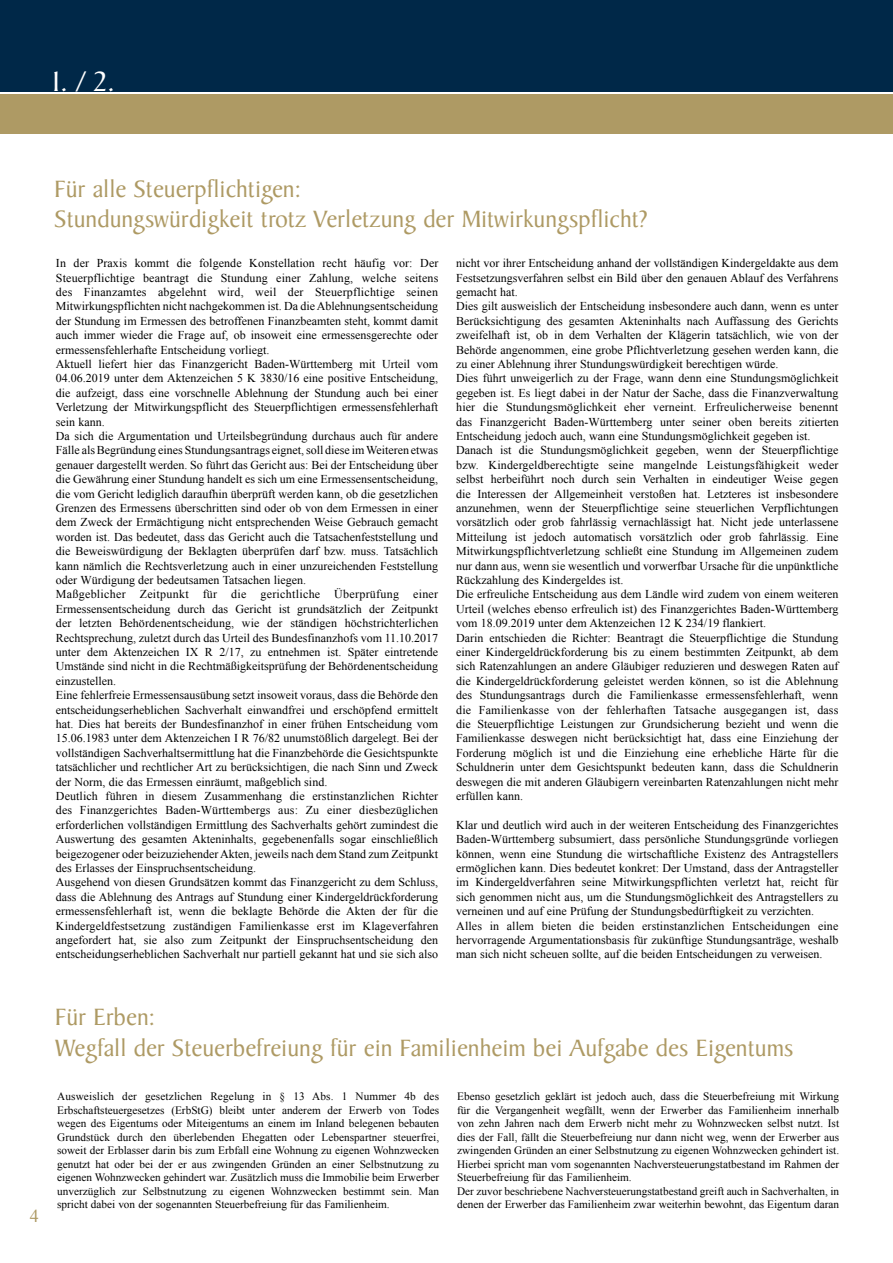
<style>
.page{position:relative;width:893px;height:1263px;background:#fff}
.page>*{position:absolute;margin:0;border:0;box-sizing:border-box;transform-origin:0 0}
.t1{font:30px "Baker Signet Std";color:#fff}
.t2{font:25.5px/30.6px "Baker Signet Std";color:#ae9a64}
.t3{font:18px "Times New Roman";color:#ae9a64}
.t4{font:12px/14.4px "Times New Roman";color:#000}
.t5{font:11.25px/13.5px "Times New Roman";color:#000;text-align:justify}
</style>
<div class="page">
<div style="left:0;top:0;width:893px;height:91px;background:#002848"></div>
<div style="left:0;top:94px;width:893px;height:40px;background:#ae9a64"></div>
<h1 class="t1" style="left:52px;top:66px;width:65px">1. / 2.</h1>
<h2 class="t2" style="left:54px;top:174px;width:595px">Für alle Steuerpflichtigen:<br>Stundungswürdigkeit trotz Verletzung der Mitwirkungspflicht?</h2>
<p class="t4" style="left:56px;top:256px;width:384px">In der Praxis kommt die folgende Konstellation recht häufig vor: Der Steuerpflichtige beantragt die Stundung einer Zahlung, welche seitens des Finanzamtes abgelehnt wird, weil der Steuerpflichtige seinen Mitwirkungspflichten nicht nachgekommen ist. Da die Ablehnungsentscheidung der Stundung im Ermessen des betroffenen Finanzbeamten steht, kommt damit auch immer wieder die Frage auf, ob insoweit eine ermessensgerechte oder ermessensfehlerhafte Entscheidung vorliegt.<br>Aktuell liefert hier das Finanzgericht Baden-Württemberg mit Urteil vom 04.06.2019 unter dem Aktenzeichen 5 K 3830/16 eine positive Entscheidung, die aufzeigt, dass eine vorschnelle Ablehnung der Stundung auch bei einer Verletzung der Mitwirkungspflicht des Steuerpflichtigen ermessensfehlerhaft sein kann.<br>Da sich die Argumentation und Urteilsbegründung durchaus auch für andere Fälle als Begründung eines Stundungsantrags eignet, soll diese im Weiteren etwas genauer dargestellt werden. So führt das Gericht aus: Bei der Entscheidung über die Gewährung einer Stundung handelt es sich um eine Ermessensentscheidung, die vom Gericht lediglich daraufhin überprüft werden kann, ob die gesetzlichen Grenzen des Ermessens überschritten sind oder ob von dem Ermessen in einer dem Zweck der Ermächtigung nicht entsprechenden Weise Gebrauch gemacht worden ist. Das bedeutet, dass das Gericht auch die Tatsachenfeststellung und die Beweiswürdigung der Beklagten überprüfen darf bzw. muss. Tatsächlich kann nämlich die Rechtsverletzung auch in einer unzureichenden Feststellung oder Würdigung der bedeutsamen Tatsachen liegen.<br>Maßgeblicher Zeitpunkt für die gerichtliche Überprüfung einer Ermessensentscheidung durch das Gericht ist grundsätzlich der Zeitpunkt der letzten Behördenentscheidung, wie der ständigen höchstrichterlichen Rechtsprechung, zuletzt durch das Urteil des Bundesfinanzhofs vom 11.10.2017 unter dem Aktenzeichen IX R 2/17, zu entnehmen ist. Später eintretende Umstände sind nicht in die Rechtmäßigkeitsprüfung der Behördenentscheidung einzustellen.<br>Eine fehlerfreie Ermessensausübung setzt insoweit voraus, dass die Behörde den entscheidungserheblichen Sachverhalt einwandfrei und erschöpfend ermittelt hat. Dies hat bereits der Bundesfinanzhof in einer frühen Entscheidung vom 15.06.1983 unter dem Aktenzeichen I R 76/82 unumstößlich dargelegt. Bei der vollständigen Sachverhaltsermittlung hat die Finanzbehörde die Gesichtspunkte tatsächlicher und rechtlicher Art zu berücksichtigen, die nach Sinn und Zweck der Norm, die das Ermessen einräumt, maßgeblich sind.<br>Deutlich führen in diesem Zusammenhang die erstinstanzlichen Richter des Finanzgerichtes Baden-Württembergs aus: Zu einer diesbezüglichen erforderlichen vollständigen Ermittlung des Sachverhalts gehört zumindest die Auswertung des gesamten Akteninhalts, gegebenenfalls sogar einschließlich beigezogener oder beizuziehender Akten, jeweils nach dem Stand zum Zeitpunkt des Erlasses der Einspruchsentscheidung.<br>Ausgehend von diesen Grundsätzen kommt das Finanzgericht zu dem Schluss, dass die Ablehnung des Antrags auf Stundung einer Kindergeldrückforderung ermessensfehlerhaft ist, wenn die beklagte Behörde die Akten der für die Kindergeldfestsetzung zuständigen Familienkasse erst im Klageverfahren angefordert hat, sie also zum Zeitpunkt der Einspruchsentscheidung den entscheidungserheblichen Sachverhalt nur partiell gekannt hat und sie sich also</p>
<p class="t4" style="left:456px;top:256px;width:384px">nicht vor ihrer Entscheidung anhand der vollständigen Kindergeldakte aus dem Festsetzungsverfahren selbst ein Bild über den genauen Ablauf des Verfahrens gemacht hat.<br>Dies gilt ausweislich der Entscheidung insbesondere auch dann, wenn es unter Berücksichtigung des gesamten Akteninhalts nach Auffassung des Gerichts zweifelhaft ist, ob in dem Verhalten der Klägerin tatsächlich, wie von der Behörde angenommen, eine grobe Pflichtverletzung gesehen werden kann, die zu einer Ablehnung ihrer Stundungswürdigkeit berechtigen würde.<br>Dies führt unweigerlich zu der Frage, wann denn eine Stundungsmöglichkeit gegeben ist. Es liegt dabei in der Natur der Sache, dass die Finanzverwaltung hier die Stundungsmöglichkeit eher verneint. Erfreulicherweise benennt das Finanzgericht Baden-Württemberg unter seiner oben bereits zitierten Entscheidung jedoch auch, wann eine Stundungsmöglichkeit gegeben ist.<br>Danach ist die Stundungsmöglichkeit gegeben, wenn der Steuerpflichtige bzw. Kindergeldberechtigte seine mangelnde Leistungsfähigkeit weder selbst herbeiführt noch durch sein Verhalten in eindeutiger Weise gegen die Interessen der Allgemeinheit verstoßen hat. Letzteres ist insbesondere anzunehmen, wenn der Steuerpflichtige seine steuerlichen Verpflichtungen vorsätzlich oder grob fahrlässig vernachlässigt hat. Nicht jede unterlassene Mitteilung ist jedoch automatisch vorsätzlich oder grob fahrlässig. Eine Mitwirkungspflichtverletzung schließt eine Stundung im Allgemeinen zudem nur dann aus, wenn sie wesentlich und vorwerfbar Ursache für die unpünktliche Rückzahlung des Kindergeldes ist.<br>Die erfreuliche Entscheidung aus dem Ländle wird zudem von einem weiteren Urteil (welches ebenso erfreulich ist) des Finanzgerichtes Baden-Württemberg vom 18.09.2019 unter dem Aktenzeichen 12 K 234/19 flankiert.<br>Darin entschieden die Richter: Beantragt die Steuerpflichtige die Stundung einer Kindergeldrückforderung bis zu einem bestimmten Zeitpunkt, ab dem sich Ratenzahlungen an andere Gläubiger reduzieren und deswegen Raten auf die Kindergeldrückforderung geleistet werden können, so ist die Ablehnung des Stundungsantrags durch die Familienkasse ermessensfehlerhaft, wenn die Familienkasse von der fehlerhaften Tatsache ausgegangen ist, dass die Steuerpflichtige Leistungen zur Grundsicherung bezieht und wenn die Familienkasse deswegen nicht berücksichtigt hat, dass eine Einziehung der Forderung möglich ist und die Einziehung eine erhebliche Härte für die Schuldnerin unter dem Gesichtspunkt bedeuten kann, dass die Schuldnerin deswegen die mit anderen Gläubigern vereinbarten Ratenzahlungen nicht mehr erfüllen kann.</p>
<p class="t4" style="left:456px;top:817px;width:384px">Klar und deutlich wird auch in der weiteren Entscheidung des Finanzgerichtes Baden-Württemberg subsumiert, dass persönliche Stundungsgründe vorliegen können, wenn eine Stundung die wirtschaftliche Existenz des Antragstellers ermöglichen kann. Dies bedeutet konkret: Der Umstand, dass der Antragsteller im Kindergeldverfahren seine Mitwirkungspflichten verletzt hat, reicht für sich genommen nicht aus, um die Stundungsmöglichkeit des Antragstellers zu verneinen und auf eine Prüfung der Stundungsbedürftigkeit zu verzichten.<br>Alles in allem bieten die beiden erstinstanzlichen Entscheidungen eine hervorragende Argumentationsbasis für zukünftige Stundungsanträge, weshalb man sich nicht scheuen sollte, auf die beiden Entscheidungen zu verweisen.</p>
<h3 class="t3" style="left:30px;top:1203px;width:10px">4</h3>
<h2 class="t2" style="left:55px;top:1002px;width:740px">Für Erben:<br>Wegfall der Steuerbefreiung für ein Familienheim bei Aufgabe des Eigentums</h2>
<p class="t5" style="left:57px;top:1089px;width:384px">Ausweislich der gesetzlichen Regelung in § 13 Abs. 1 Nummer 4b des Erbschaftsteuergesetzes (ErbStG) bleibt unter anderem der Erwerb von Todes wegen des Eigentums oder Miteigentums an einem im Inland belegenen bebauten Grundstück durch den überlebenden Ehegatten oder Lebenspartner steuerfrei, soweit der Erblasser darin bis zum Erbfall eine Wohnung zu eigenen Wohnzwecken genutzt hat oder bei der er aus zwingenden Gründen an einer Selbstnutzung zu eigenen Wohnzwecken gehindert war. Zusätzlich muss die Immobilie beim Erwerber unverzüglich zur Selbstnutzung zu eigenen Wohnzwecken bestimmt sein. Man spricht dabei von der sogenannten Steuerbefreiung für das Familienheim.</p>
<p class="t5" style="left:457px;top:1089px;width:383px;text-align:left">Ebenso gesetzlich geklärt ist jedoch auch, dass die Steuerbefreiung mit Wirkung für die Vergangenheit wegfällt, wenn der Erwerber das Familienheim innerhalb von zehn Jahren nach dem Erwerb nicht mehr zu Wohnzwecken selbst nutzt. Ist dies der Fall, fällt die Steuerbefreiung nur dann nicht weg, wenn der Erwerber aus zwingenden Gründen an einer Selbstnutzung zu eigenen Wohnzwecken gehindert ist.<br>Hierbei spricht man vom sogenannten Nachversteuerungstatbestand im Rahmen der Steuerbefreiung für das Familienheim.<br>Der zuvor beschriebene Nachversteuerungstatbestand greift auch in Sachverhalten, in denen der Erwerber das Familienheim zwar weiterhin bewohnt, das Eigentum daran</p>
</div>
